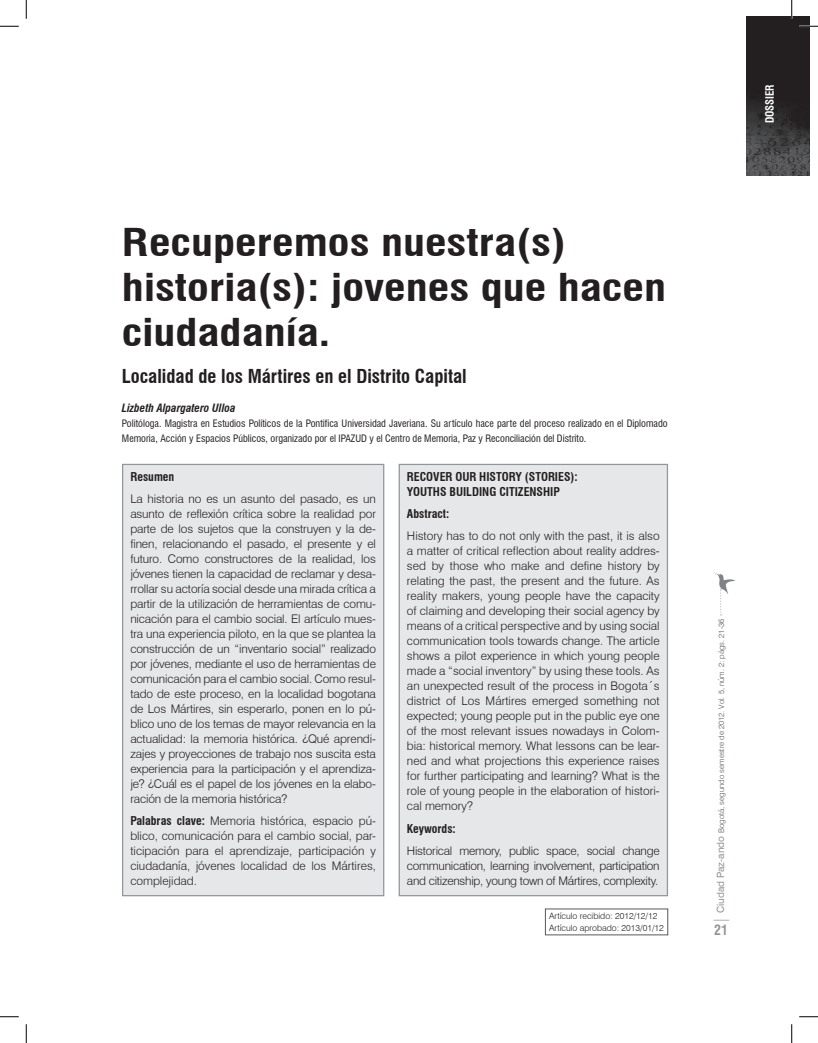
<style>
.page{position:relative;width:818px;height:1043px;background:#fff}
.page>*{position:absolute;margin:0;border:0;box-sizing:border-box;transform-origin:0 0}
.t1{font:700 condensed 37.5px/45px "Swiss 721 BT";color:#231f20;scale:1.21 1}
.t2{font:700 condensed 18.75px "Swiss 721 BT";color:#231f20}
.t3{font:700 condensed 13.75px "Swiss 721 BT";color:#939598}
.t4{font:300 11.88px/15px "Swiss 721 BT";letter-spacing:-.005em;color:#231f20;text-align:justify}
.t5{font:700 condensed 11.88px/15px "Swiss 721 BT";color:#231f20}
.t6{font:italic 700 condensed 11.25px "Swiss 721 BT";color:#231f20}
.t7{font:700 condensed 11.25px "Swiss 721 BT";letter-spacing:-.01em;color:#fff;scale:.96 1}
.t8{font:condensed 10px/15px "Swiss 721 BT";color:#231f20}
.t9{font:300 8.75px/11.2px "Swiss 721 BT";color:#231f20}
.t10{font:300 7.75px "Swiss 721 BT";color:#57585a}
.s1{font-weight:700;font-stretch:condensed}
.s2{font-weight:400;font-size:10px;color:#939598}
</style>
<div class="page">
<img style="left:746px;top:16px;width:63px;height:159px">
<svg style="left:713px;top:572px;width:22px;height:43px"></svg>
<svg style="left:713px;top:919px;width:16px;height:1px"></svg>
<div style="left:123px;top:464px;width:260px;height:431px;background:#e6e7e9"></div>
<div style="left:122px;top:464px;width:262px;height:432px;border:1px solid #939598"></div>
<div style="left:399px;top:464px;width:268px;height:431px;background:#e6e7e9"></div>
<div style="left:398px;top:464px;width:270px;height:432px;border:1px solid #939598"></div>
<svg style="left:0;top:25px;width:19px;height:2px"></svg>
<svg style="left:799px;top:25px;width:19px;height:2px"></svg>
<svg style="left:0;top:1016px;width:19px;height:1px"></svg>
<svg style="left:799px;top:1016px;width:19px;height:1px"></svg>
<svg style="left:25px;top:0;width:2px;height:19px"></svg>
<svg style="left:25px;top:1024px;width:2px;height:18px"></svg>
<svg style="left:790px;top:0;width:2px;height:19px"></svg>
<svg style="left:791px;top:1024px;width:1px;height:18px"></svg>
<h1 class="t1" style="left:122px;top:220px;width:451px">Recuperemos nuestra(s) historia(s): jovenes que hacen ciudadanía.</h1>
<h2 class="t2" style="left:122px;top:364px;width:346px">Localidad de los Mártires en el Distrito Capital</h2>
<p class="t6" style="left:122px;top:401px;width:115px">Lizbeth Alpargatero Ulloa</p>
<p class="t8" style="left:122px;top:416px;width:547px">Politóloga. Magistra en Estudios Políticos de la Pontifica Universidad Javeriana. Su artículo hace parte del proceso realizado en el Diplomado<br>Memoria, Acción y Espacios Públicos, organizado por el IPAZUD y el Centro de Memoria, Paz y Reconciliación del Distrito.</p>
<p class="t5" style="left:130px;top:469px;width:46px">Resumen</p>
<p class="t4" style="left:130px;top:491px;width:247px">La historia no es un asunto del pasado, es un asunto de reflexión crítica sobre la realidad por parte de los sujetos que la construyen y la de&shy;finen, relacionando el pasado, el presente y el futuro. Como constructores de la realidad, los jóvenes tienen la capacidad de reclamar y desa&shy;rrollar su actoría social desde una mirada crítica a partir de la utilización de herramientas de comu&shy;nicación para el cambio social. El artículo mues&shy;tra una experiencia piloto, en la que se plantea la construcción de un “inventario social” realizado por jóvenes, mediante el uso de herramientas de comunicación para el cambio social. Como resul&shy;tado de este proceso, en la localidad bogotana de Los Mártires, sin esperarlo, ponen en lo pú&shy;blico uno de los temas de mayor relevancia en la actualidad: la memoria histórica. ¿Qué aprendi&shy;zajes y proyecciones de trabajo nos suscita esta experiencia para la participación y el aprendiza&shy;je? ¿Cuál es el papel de los jóvenes en la elabo&shy;ración de la memoria histórica?</p>
<p class="t4" style="left:130px;top:813px;width:247px"><span class="s1">Palabras clave:</span> Memoria histórica, espacio pú&shy;blico, comunicación para el cambio social, par&shy;ticipación para el aprendizaje, participación y ciudadanía, jóvenes localidad de los Mártires, complejidad.</p>
<p class="t5" style="left:407px;top:469px;width:172px">RECOVER OUR HISTORY (STORIES):<br>YOUTHS BUILDING CITIZENSHIP</p>
<p class="t5" style="left:407px;top:506px;width:44px">Abstract:</p>
<p class="t4" style="left:407px;top:528px;width:254px">History has to do not only with the past, it is also a matter of critical reflection about reality addres&shy;sed by those who make and define history by relating the past, the present and the future. As reality makers, young people have the capacity of claiming and developing their social agency by means of a critical perspective and by using social communication tools towards change. The article shows a pilot experience in which young people made a “social inventory” by using these tools. As an unexpected result of the process in Bogota´s district of Los Mártires emerged something not expected; young people put in the public eye one of the most relevant issues nowadays in Colom&shy;bia: historical memory. What lessons can be lear&shy;ned and what projections this experience raises for further participating and learning? What is the role of young people in the elaboration of histori&shy;cal memory?</p>
<p class="t5" style="left:407px;top:820px;width:50px">Keywords:</p>
<p class="t4" style="left:407px;top:842px;width:254px">Historical memory, public space, social change communication, learning involvement, participation and citizenship, young town of Mártires, complexity.</p>
<p class="t9" style="left:549px;top:910px;width:116px">Artículo recibido: 2012/12/12<br>Artículo aprobado: 2013/01/12</p>
<p class="t7" style="left:762px;top:123px;width:41px;rotate:-90deg">Dossier</p>
<p class="t10" style="left:716px;top:913px;width:296px;rotate:-90deg"><span class="s2">Ciudad Paz-ando</span> Bogotá, segundo semestre de 2012. Vol. 5, núm. 2: págs. 21-36</p>
<p class="t3" style="left:714px;top:921px;width:15px">21</p>
</div>
